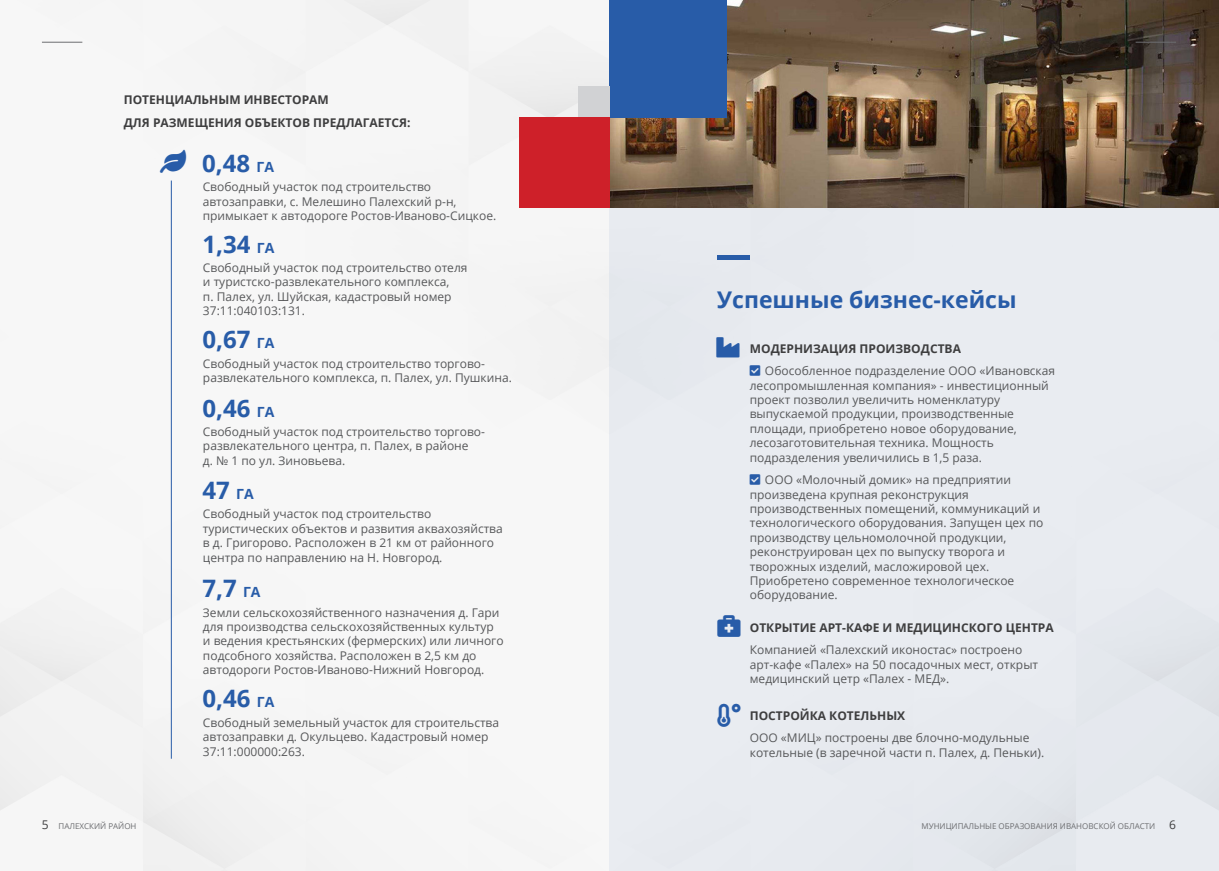
<style>
.page{position:relative;width:1219px;height:871px;background:#fff}
.page>*{position:absolute;margin:0;border:0;box-sizing:border-box;transform-origin:0 0}
.t1{font:700 24px "Open Sans";color:#285ca8}
.t2{font:700 23px "Open Sans";color:#285ca8}
.t3{font:12px/14.4px "Open Sans";color:#57585a}
.t4{font:700 12px/22.4px "Open Sans";color:#3e3e3f}
.t5{font:8px "Open Sans";color:#6c6d70}
.s1{font-size:14px}
.s2{font-size:12px;color:#3e3e3f}
</style>
<div class="page">
<div style="left:0;top:0;width:609px;height:870px;background:#f6f6f6"></div>
<div style="left:609px;top:0;width:610px;height:870px;background:#e9ecf1"></div>
<img style="left:609px;top:0;width:610px;height:208px">
<hr style="left:42px;top:42px;width:40px;height:1px;background:#6c6d70">
<hr style="left:1136px;top:42px;width:40px;height:1px;background:#6c6d70">
<div style="left:609px;top:0;width:118px;height:118px;background:#285ca8"></div>
<div style="left:578px;top:86px;width:31px;height:32px;background:#d1d2d4"></div>
<div style="left:519px;top:118px;width:90px;height:90px;background:#ce2029"></div>
<div style="left:717px;top:255px;width:33px;height:5px;background:#285ca8"></div>
<hr style="left:171px;top:180px;width:1px;height:578px;background:#285ca8">
<svg style="left:160px;top:149px;width:26px;height:24px"></svg>
<p class="t4" style="left:124px;top:89px;width:288px">ПОТЕНЦИАЛЬНЫМ ИНВЕСТОРАМ<br>ДЛЯ РАЗМЕЩЕНИЯ ОБЪЕКТОВ ПРЕДЛАГАЕТСЯ:</p>
<h1 class="t1" style="left:202px;top:149px;width:73px">0,48 <span class="s1">ГА</span></h1>
<p class="t3" style="left:203px;top:180px;width:295px">Свободный участок под строительство автозаправки, с. Мелешино Палехский р-н, примыкает к автодороге Ростов-Иваново-Сицкое.</p>
<h1 class="t1" style="left:202px;top:230px;width:73px">1,34 <span class="s1">ГА</span></h1>
<p class="t3" style="left:203px;top:260px;width:266px">Свободный участок под строительство отеля и туристско-развлекательного комплекса,<br>п. Палех, ул. Шуйская, кадастровый номер 37:11:040103:131.</p>
<h1 class="t1" style="left:202px;top:325px;width:73px">0,67 <span class="s1">ГА</span></h1>
<p class="t3" style="left:203px;top:356px;width:310px">Свободный участок под строительство торгово&shy;развлекательного комплекса, п. Палех, ул. Пушкина.</p>
<h1 class="t1" style="left:202px;top:394px;width:73px">0,46 <span class="s1">ГА</span></h1>
<p class="t3" style="left:203px;top:424px;width:283px">Свободный участок под строительство торгово&shy;развлекательного центра, п. Палех, в районе<br>д. № 1 по ул. Зиновьева.</p>
<h1 class="t1" style="left:202px;top:476px;width:53px">47 <span class="s1">ГА</span></h1>
<p class="t3" style="left:203px;top:507px;width:301px">Свободный участок под строительство туристических объектов и развития аквахозяйства в д. Григорово. Расположен в 21 км от районного центра по направлению на Н. Новгород.</p>
<h1 class="t1" style="left:202px;top:574px;width:60px">7,7 <span class="s1">ГА</span></h1>
<p class="t3" style="left:203px;top:605px;width:302px">Земли сельскохозяйственного назначения д. Гари для производства сельскохозяйственных культур и ведения крестьянских (фермерских) или личного подсобного хозяйства. Расположен в 2,5 км до автодороги Ростов-Иваново-Нижний Новгород.</p>
<h1 class="t1" style="left:202px;top:684px;width:73px">0,46 <span class="s1">ГА</span></h1>
<p class="t3" style="left:203px;top:715px;width:298px">Свободный земельный участок для строительства автозаправки д. Окульцево. Кадастровый номер<br>37:11:000000:263.</p>
<h2 class="t2" style="left:717px;top:286px;width:301px">Успешные бизнес-кейсы</h2>
<p class="t4" style="left:750px;top:337px;width:213px">МОДЕРНИЗАЦИЯ ПРОИЗВОДСТВА</p>
<p class="t3" style="left:750px;top:364px;width:307px;text-indent:15px">Обособленное подразделение ООО «Ивановская лесопромышленная компания» - инвестиционный проект позволил увеличить номенклатуру выпускаемой продукции, производственные площади, приобретено новое оборудование, лесозаготовительная техника. Мощность подразделения увеличились в 1,5 раза.</p>
<p class="t3" style="left:750px;top:472px;width:295px;text-indent:15px">ООО «Молочный домик» на предприятии произведена крупная реконструкция производственных помещений, коммуникаций и технологического оборудования. Запущен цех по производству цельномолочной продукции, реконструирован цех по выпуску творога и творожных изделий, масложировой цех.<br>Приобретено современное технологическое оборудование.</p>
<p class="t4" style="left:750px;top:616px;width:305px">ОТКРЫТИЕ АРТ-КАФЕ И МЕДИЦИНСКОГО ЦЕНТРА</p>
<p class="t3" style="left:750px;top:642px;width:290px">Компанией «Палехский иконостас» построено арт-кафе «Палех» на 50 посадочных мест, открыт медицинский цетр «Палех - МЕД».</p>
<p class="t4" style="left:750px;top:704px;width:157px">ПОСТРОЙКА КОТЕЛЬНЫХ</p>
<p class="t3" style="left:750px;top:730px;width:296px">ООО «МИЦ» построены две блочно-модульные котельные (в заречной части п. Палех, д. Пеньки).</p>
<p class="t5" style="left:42px;top:821px;width:96px"><span class="s2">5</span> ПАЛЕХСКИЙ РАЙОН</p>
<p class="t5" style="left:921px;top:821px;width:256px">МУНИЦИПАЛЬНЫЕ ОБРАЗОВАНИЯ ИВАНОВСКОЙ ОБЛАСТИ <span class="s2">6</span></p>
</div>
